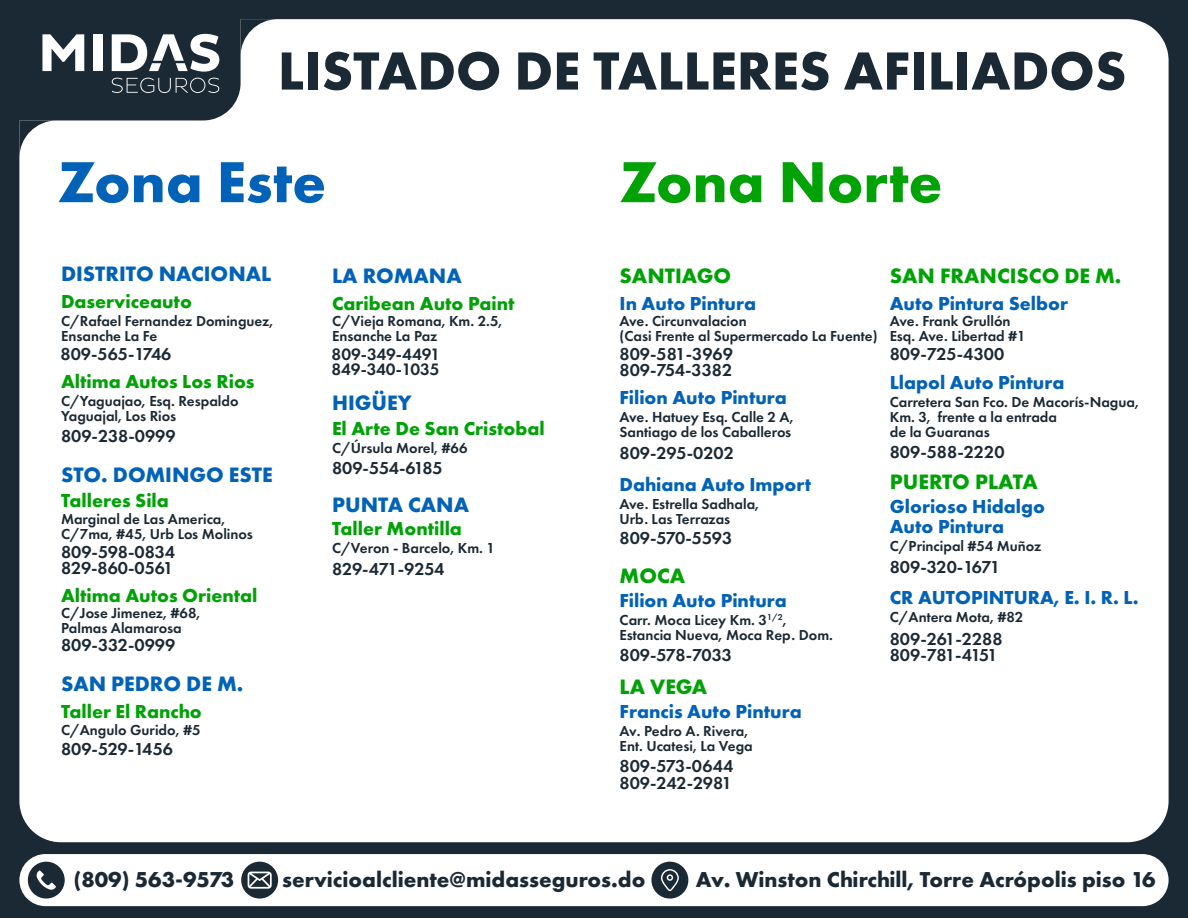
<style>
.page{position:relative;width:1188px;height:918px;background:#1b2934}
.page>*{position:absolute;margin:0;border:0;box-sizing:border-box;transform-origin:0 0}
.t1{font:700 60px "Futura PT";color:#00a206}
.t2{font:700 60px "Futura PT";color:#0262b8}
.t3{font:700 55.65px "Futura PT";color:#1b2934}
.t4{font:700 22.35px "Futura PT";color:#1b2934}
.t5{font:700 21.75px "Futura PT";color:#0262b8}
.t6{font:700 21.75px "Futura PT";color:#00a206}
.t7{font:700 19.5px/19.5px "Futura PT";color:#0262b8}
.t8{font:700 19.5px "Futura PT";color:#00a206}
.t9{font:600 17.85px/16.5px "Futura PT";color:#1b2934}
.t10{font:600 17.85px "Futura PT";letter-spacing:-.025em;color:#1b2934}
.t11{font:600 17.1px/15.8px "Futura PT";color:#1b2934}
.t12{font:600 15px/15px "Futura PT";color:#1b2934}
</style>
<div class="page">
<div style="left:19px;top:19px;width:1150px;height:823px;background:#fff;border-radius:41px"></div>
<div style="left:19px;top:854px;width:1150px;height:52px;background:#fff;border-radius:26px"></div>
<svg style="left:241px;top:862px;width:37px;height:37px"></svg>
<svg style="left:26px;top:860px;width:39px;height:40px"></svg>
<svg style="left:651px;top:862px;width:37px;height:37px"></svg>
<svg style="left:19px;top:19px;width:389px;height:253px"></svg>
<h2 class="t3" style="left:278px;top:35px;width:850px">LISTADO DE TALLERES AFILIADOS</h2>
<h1 class="t2" style="left:58px;top:143px;width:270px">Zona Este</h1>
<h1 class="t1" style="left:620px;top:143px;width:324px">Zona Norte</h1>
<h3 class="t5" style="left:61px;top:260px;width:212px">DISTRITO NACIONAL</h3>
<h3 class="t8" style="left:61px;top:289px;width:132px">Daserviceauto</h3>
<p class="t9" style="left:61px;top:346px;width:112px">809-565-1746</p>
<p class="t12" style="left:61px;top:314px;width:214px">C/Rafael Fernandez Dominguez,<br>Ensanche La Fe</p>
<h3 class="t8" style="left:61px;top:369px;width:195px">Altima Autos Los Rios</h3>
<p class="t12" style="left:61px;top:393px;width:179px">C/Yaguajao, Esq. Respaldo<br>Yaguajal, Los Rios</p>
<p class="t9" style="left:61px;top:427px;width:116px">809-238-0999</p>
<h3 class="t5" style="left:61px;top:461px;width:213px">STO. DOMINGO ESTE</h3>
<h3 class="t8" style="left:61px;top:488px;width:109px">Talleres Sila</h3>
<p class="t9" style="left:61px;top:543px;width:115px">809-598-0834<br>829-860-0561</p>
<p class="t12" style="left:61px;top:511px;width:193px">Marginal de Las America,<br>C/7ma, #45, Urb Los Molinos</p>
<h3 class="t8" style="left:61px;top:583px;width:198px">Altima Autos Oriental</h3>
<p class="t9" style="left:61px;top:637px;width:116px">809-332-0999</p>
<p class="t12" style="left:61px;top:606px;width:141px">C/Jose Jimenez, #68,<br>Palmas Alamarosa</p>
<h3 class="t5" style="left:332px;top:262px;width:131px">LA ROMANA</h3>
<h3 class="t8" style="left:332px;top:291px;width:184px">Caribean Auto Paint</h3>
<p class="t11" style="left:332px;top:346px;width:110px">809-349-4491<br>849-340-1035</p>
<p class="t12" style="left:332px;top:314px;width:172px">C/Vieja Romana, Km. 2.5,<br>Ensanche La Paz</p>
<h3 class="t5" style="left:332px;top:388px;width:81px">HIGÜEY</h3>
<h3 class="t8" style="left:332px;top:416px;width:214px">El Arte De San Cristobal</h3>
<p class="t9" style="left:332px;top:460px;width:112px">809-554-6185</p>
<p class="t12" style="left:332px;top:440px;width:137px">C/Úrsula Morel, #66</p>
<h3 class="t5" style="left:332px;top:490px;width:139px">PUNTA CANA</h3>
<h3 class="t8" style="left:332px;top:516px;width:131px">Taller Montilla</h3>
<p class="t9" style="left:332px;top:561px;width:114px">829-471-9254</p>
<p class="t12" style="left:332px;top:541px;width:164px">C/Veron - Barcelo, Km. 1</p>
<h3 class="t6" style="left:620px;top:262px;width:113px">SANTIAGO</h3>
<h3 class="t7" style="left:620px;top:293px;width:138px">In Auto Pintura</h3>
<p class="t9" style="left:620px;top:345px;width:115px">809-581-3969<br>809-754-3382</p>
<p class="t12" style="left:620px;top:314px;width:259px">Ave. Circunvalacion<br>(Casi Frente al Supermercado La Fuente)</p>
<h3 class="t7" style="left:620px;top:387px;width:169px">Filion Auto Pintura</h3>
<p class="t12" style="left:620px;top:409px;width:176px">Ave. Hatuey Esq. Calle 2 A,<br>Santiago de los Caballeros</p>
<p class="t9" style="left:620px;top:445px;width:116px">809-295-0202</p>
<h3 class="t7" style="left:620px;top:474px;width:193px">Dahiana Auto Import</h3>
<p class="t9" style="left:620px;top:529px;width:114px">809-570-5593</p>
<p class="t12" style="left:620px;top:496px;width:141px">Ave. Estrella Sadhala,<br>Urb. Las Terrazas</p>
<h3 class="t6" style="left:620px;top:561px;width:67px">MOCA</h3>
<h3 class="t7" style="left:620px;top:590px;width:169px">Filion Auto Pintura</h3>
<p class="t12" style="left:620px;top:612px;width:215px">Carr. Moca Licey Km. 3<sup>1/2</sup>,<br>Estancia Nueva, Moca Rep. Dom.</p>
<p class="t9" style="left:620px;top:647px;width:114px">809-578-7033</p>
<h3 class="t6" style="left:890px;top:262px;width:233px">SAN FRANCISCO DE M.</h3>
<h3 class="t7" style="left:890px;top:293px;width:180px">Auto Pintura Selbor</h3>
<p class="t9" style="left:890px;top:345px;width:116px">809-725-4300</p>
<p class="t12" style="left:890px;top:314px;width:137px">Ave. Frank Grullón<br>Esq. Ave. Libertad #1</p>
<h3 class="t7" style="left:890px;top:372px;width:176px">Llapol Auto Pintura</h3>
<p class="t12" style="left:890px;top:394px;width:251px">Carretera San Fco. De Macorís-Nagua,<br>Km. 3, frente a la entrada<br>de la Guaranas</p>
<p class="t9" style="left:890px;top:443px;width:116px">809-588-2220</p>
<h3 class="t6" style="left:890px;top:468px;width:150px">PUERTO PLATA</h3>
<h3 class="t7" style="left:890px;top:497px;width:157px">Glorioso Hidalgo<br>Auto Pintura</h3>
<p class="t10" style="left:890px;top:556px;width:112px">809-320-1671</p>
<p class="t12" style="left:890px;top:538px;width:153px">C/Principal #54 Muñoz</p>
<h3 class="t7" style="left:890px;top:588px;width:250px">CR AUTOPINTURA, E. I. R. L.</h3>
<p class="t9" style="left:890px;top:630px;width:114px">809-261-2288<br>809-781-4151</p>
<p class="t12" style="left:890px;top:609px;width:135px">C/Antera Mota, #82</p>
<h3 class="t5" style="left:61px;top:670px;width:184px">SAN PEDRO DE M.</h3>
<h3 class="t8" style="left:61px;top:698px;width:142px">Taller El Rancho</h3>
<p class="t9" style="left:61px;top:740px;width:114px">809-529-1456</p>
<p class="t12" style="left:61px;top:723px;width:141px">C/Angulo Gurido, #5</p>
<h3 class="t6" style="left:620px;top:673px;width:89px">LA VEGA</h3>
<h3 class="t7" style="left:620px;top:701px;width:184px">Francis Auto Pintura</h3>
<p class="t12" style="left:620px;top:723px;width:135px">Av. Pedro A. Rivera,<br>Ent. Ucatesi, La Vega</p>
<p class="t9" style="left:620px;top:758px;width:115px">809-573-0644<br>809-242-2981</p>
<h3 class="t4" style="left:73px;top:865px;width:162px">(809) 563-9573</h3>
<h3 class="t4" style="left:282px;top:865px;width:365px">servicioalcliente@midasseguros.do</h3>
<h3 class="t4" style="left:696px;top:865px;width:461px">Av. Winston Chirchill, Torre Acrópolis piso 16</h3>
</div>
